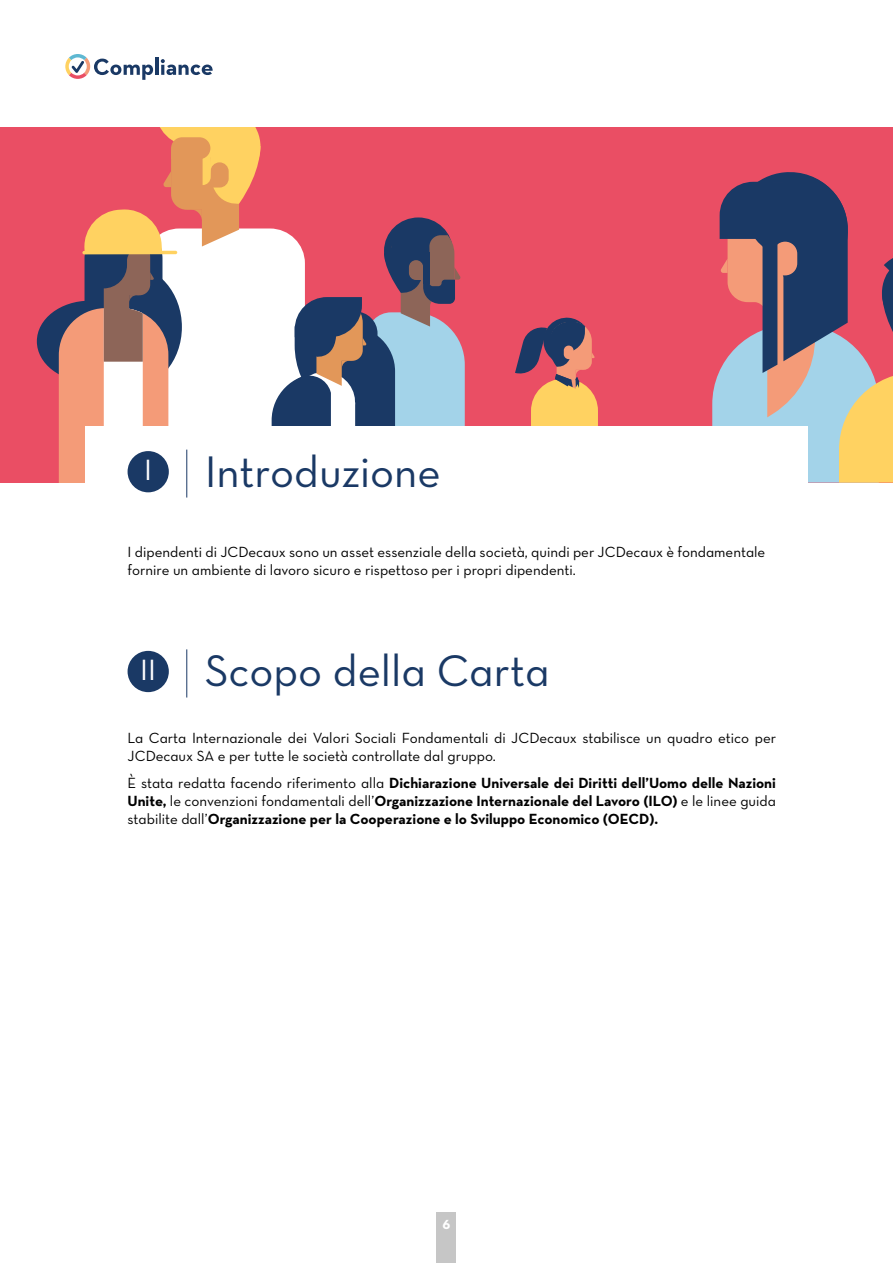
<style>
.page{position:relative;width:893px;height:1263px;background:#fff}
.page>*{position:absolute;margin:0;border:0;box-sizing:border-box;transform-origin:0 0}
.Titre_chapitre{font:45px "Neutra Text Book Alt";color:#1a3965}
.t1{font:29.85px "Neutra Text Book Alt";color:#fff}
.Texte_courant{font:15px/18px "Neutra Text Book Alt";color:#000}
.Texte_courant-2{font:700 15px/18px "Neutra Text";color:#000;text-align:justify}
.Texte_courant-3{font:700 15px "Neutra Text";color:#fff}
.s1{font-family:"Neutra Text Book Alt";font-weight:400}
</style>
<div class="page">
<div style="left:0;top:128px;width:893px;height:355px;background:#ea4e64"></div>
<svg style="left:515px;top:317px;width:83px;height:110px"></svg>
<div style="left:37px;top:301px;width:105px;height:81px;background:#1a3965;border-radius:50%"></div>
<svg style="left:59px;top:128px;width:406px;height:355px"></svg>
<svg style="left:712px;top:172px;width:181px;height:311px"></svg>
<div style="left:85px;top:427px;width:723px;height:135px;background:#fff"></div>
<hr style="left:155px;top:58px;width:3px;height:17px;background:#1a3965">
<svg style="left:161px;top:59px;width:52px;height:16px"></svg>
<svg style="left:65px;top:54px;width:88px;height:26px"></svg>
<div style="left:128px;top:451px;width:41px;height:41px;background:#1a3965;border-radius:50%"></div>
<hr style="left:186px;top:450px;width:1px;height:47px;background:#1a3965">
<div style="left:128px;top:651px;width:41px;height:41px;background:#1a3965;border-radius:50%"></div>
<hr style="left:186px;top:649px;width:1px;height:48px;background:#1a3965">
<div style="left:436px;top:1212px;width:20px;height:51px;background:#c6c6c6"></div>
<p class="t1" style="left:144px;top:452px;width:9px">I</p>
<p class="Titre_chapitre" style="left:205px;top:444px;width:237px">Introduzione</p>
<p class="Texte_courant" style="left:128px;top:542px;width:639px">I dipendenti di JCDecaux sono un asset essenziale della società, quindi per JCDecaux è fondamentale fornire un ambiente di lavoro sicuro e rispettoso per i propri dipendenti.</p>
<p class="t1" style="left:140px;top:651px;width:17px">II</p>
<p class="Titre_chapitre" style="left:205px;top:644px;width:347px">Scopo della Carta</p>
<p class="Texte_courant" style="left:128px;top:729px;width:650px">La Carta Internazionale dei Valori Sociali Fondamentali di JCDecaux stabilisce un quadro etico per<br>JCDecaux SA e per tutte le società controllate dal gruppo.</p>
<p class="Texte_courant-2" style="left:128px;top:773px;width:650px"><span class="s1">È stata redatta facendo riferimento alla</span> Dichiarazione Universale dei Diritti dell’Uomo delle Nazioni Unite, <span class="s1">le convenzioni fondamentali dell’</span>Organizzazione Internazionale del Lavoro (ILO) <span class="s1">e le linee guida stabilite dall’</span>Organizzazione per la Cooperazione e lo Sviluppo Economico (OECD).</p>
<p class="Texte_courant-3" style="left:442px;top:1214px;width:9px">6</p>
</div>
